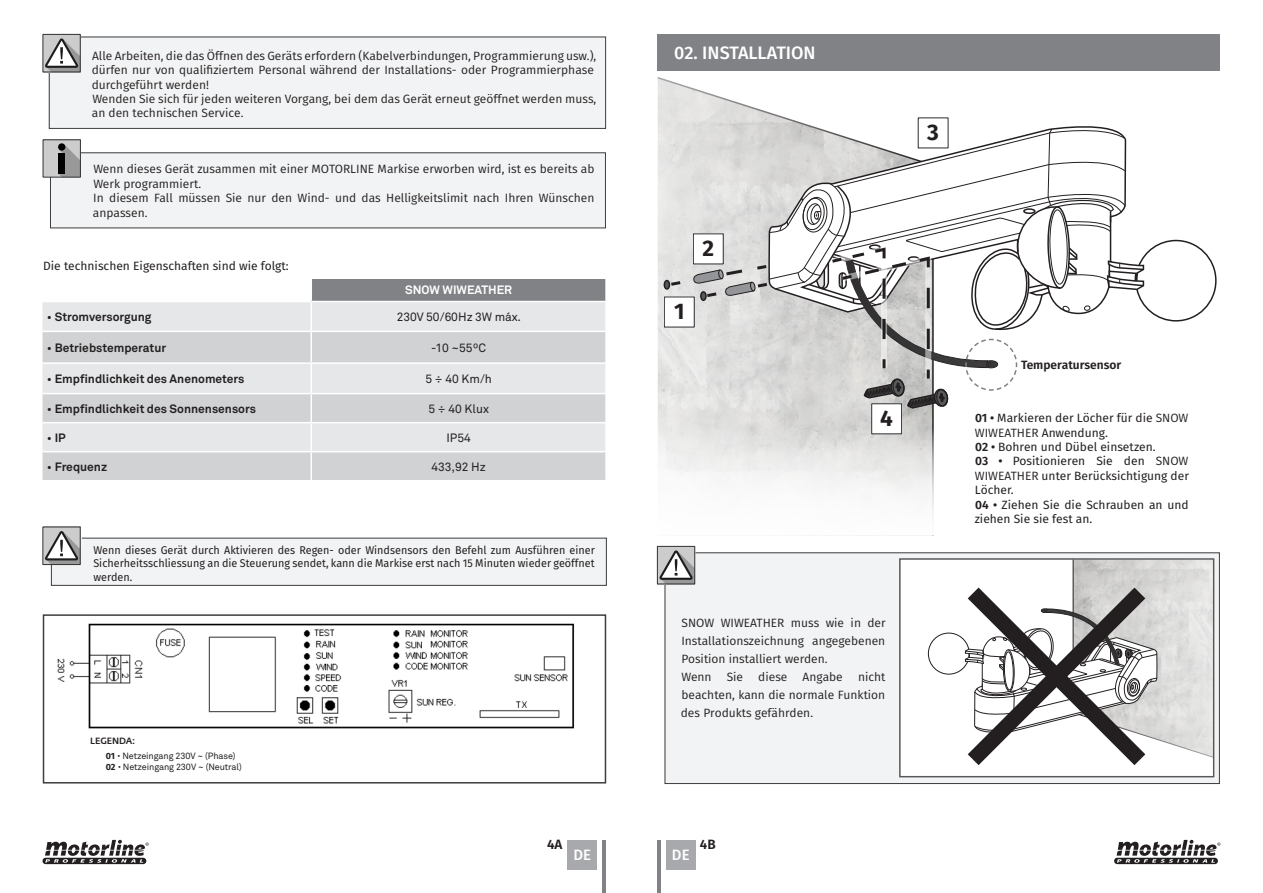
<style>
.page{position:relative;width:1263px;height:893px;background:#fff}
.page>*{position:absolute;margin:0;border:0;box-sizing:border-box;transform-origin:0 0}
.t1{font:700 22.5px "Fira Sans";color:#231f20}
.t2{font:500 18px "Fira Sans";color:#fff}
.t3{font:500 15px "Fira Sans";color:#fff}
.t4{font:600 13.5px "Fira Sans";color:#231f20}
.t5{font:12px/14.4px "Fira Sans";color:#231f20}
.t6{font:12px/14.4px "Fira Sans";color:#231f20}
.t7{font:700 12px "Akkurat Pro";color:#231f20}
.t8{font:12px "Akkurat Pro";color:#231f20}
.t9{font:600 12px "Fira Sans";color:#231f20}
.t10{font:700 12px "Akkurat Pro";color:#fff}
.t11{font:11.25px/13.5px "Fira Sans";color:#231f20;text-align:justify;scale:.96 1}
.Paragraph_Style_2{font:9px "Akkurat Pro";letter-spacing:-.01em;color:#231f20}
.Paragraph_Style_2-2{font:500 9px "Fedra Sans Std";letter-spacing:-.01em;color:#231f20}
.s1{font-weight:400}
.s2{font-family:"Fira Sans";font-weight:700}
.s3{font-family:"Fira Sans"}
.s4{font-weight:600}
.s5{font-style:inherit}
</style>
<div class="page">
<div style="left:666px;top:840px;width:30px;height:29px;background:#a8a9ad"></div>
<div style="left:567px;top:840px;width:30px;height:29px;background:#a8a9ad"></div>
<hr style="left:603px;top:840px;width:3px;height:53px;background:#808285">
<hr style="left:657px;top:840px;width:3px;height:53px;background:#808285">
<div style="left:49px;top:36px;width:557px;height:93px;background:#f2f3f4"></div>
<div style="left:43px;top:34px;width:38px;height:38px;background:#ccc"></div>
<svg style="left:45px;top:38px;width:34px;height:32px"></svg>
<div style="left:43px;top:34px;width:38px;height:38px;border:1px solid #333"></div>
<img style="left:57px;top:623px;width:518px;height:106px">
<div style="left:43px;top:614px;width:563px;height:169px;border:2px solid #3e3e3f"></div>
<div style="left:43px;top:527px;width:37px;height:38px;background:#ccc"></div>
<svg style="left:45px;top:531px;width:562px;height:55px"></svg>
<div style="left:42px;top:527px;width:39px;height:38px;border:1px solid #333"></div>
<div style="left:657px;top:34px;width:563px;height:36px;background:#808285"></div>
<div style="left:664px;top:552px;width:556px;height:232px;background:#f2f3f4"></div>
<div style="left:657px;top:546px;width:38px;height:38px;background:#ccc"></div>
<svg style="left:659px;top:550px;width:34px;height:32px"></svg>
<div style="left:657px;top:546px;width:38px;height:38px;border:1px solid #333"></div>
<svg style="left:902px;top:561px;width:26px;height:213px"></svg>
<svg style="left:928px;top:561px;width:283px;height:213px"></svg>
<div style="left:899px;top:558px;width:315px;height:219px;border:2px solid #57585a"></div>
<svg style="left:657px;top:77px;width:277px;height:349px"></svg>
<svg style="left:658px;top:426px;width:276px;height:110px"></svg>
<svg style="left:767px;top:119px;width:182px;height:6px"></svg>
<div style="left:664px;top:280px;width:6px;height:10px;border:2px solid #231f20;border-radius:50%"></div>
<svg style="left:668px;top:279px;width:16px;height:9px"></svg>
<div style="left:664px;top:297px;width:30px;height:30px;background:#fff"></div>
<div style="left:664px;top:297px;width:30px;height:30px;border:1px solid #292d2f"></div>
<div style="left:872px;top:404px;width:29px;height:30px;background:#fff"></div>
<div style="left:871px;top:403px;width:31px;height:31px;border:1px solid #292d2f"></div>
<svg style="left:692px;top:125px;width:525px;height:285px"></svg>
<svg style="left:1114px;top:840px;width:106px;height:24px"></svg>
<svg style="left:43px;top:840px;width:106px;height:24px"></svg>
<div style="left:43px;top:140px;width:38px;height:37px;background:#ccc"></div>
<svg style="left:50px;top:145px;width:556px;height:84px"></svg>
<div style="left:58px;top:154px;width:7px;height:20px;background:#000"></div>
<div style="left:58px;top:143px;width:7px;height:8px;background:#000;border-radius:50%"></div>
<div style="left:43px;top:139px;width:38px;height:39px;border:1px solid #333"></div>
<div style="left:311px;top:279px;width:295px;height:23px;background:#808285"></div>
<div style="left:43px;top:302px;width:562px;height:29px;background:#e6e7e9"></div>
<svg style="left:43px;top:332px;width:562px;height:148px;background:#d9dadc"></svg>
<hr style="left:310px;top:279px;width:2px;height:22px;background:#fff">
<hr style="left:605px;top:279px;width:2px;height:22px;background:#fff">
<hr style="left:311px;top:301px;width:296px;height:1px;background:#fff">
<hr style="left:310px;top:302px;width:2px;height:29px;background:#fff">
<hr style="left:310px;top:332px;width:2px;height:30px;background:#fff">
<hr style="left:43px;top:362px;width:268px;height:2px;background:#fff">
<hr style="left:311px;top:362px;width:296px;height:2px;background:#fff">
<hr style="left:310px;top:364px;width:2px;height:29px;background:#fff">
<hr style="left:43px;top:393px;width:268px;height:1px;background:#fff">
<hr style="left:311px;top:393px;width:296px;height:1px;background:#fff">
<hr style="left:310px;top:394px;width:2px;height:28px;background:#fff">
<hr style="left:43px;top:422px;width:268px;height:1px;background:#fff">
<hr style="left:311px;top:422px;width:296px;height:1px;background:#fff">
<hr style="left:310px;top:423px;width:2px;height:28px;background:#fff">
<hr style="left:43px;top:451px;width:268px;height:1px;background:#fff">
<hr style="left:311px;top:451px;width:296px;height:1px;background:#fff">
<hr style="left:310px;top:452px;width:2px;height:28px;background:#fff">
<p class="t5" style="left:92px;top:48px;width:506px">Alle Arbeiten, die das Öffnen des Geräts erfordern (Kabelverbindungen, Programmierung usw.), dürfen nur von qualifiziertem Personal während der Installations- oder Programmierphase durchgeführt werden!</p>
<p class="t5" style="left:92px;top:91px;width:506px">Wenden Sie sich für jeden weiteren Vorgang, bei dem das Gerät erneut geöffnet werden muss, an den technischen Service.</p>
<p class="t5" style="left:93px;top:162px;width:502px">Wenn dieses Gerät zusammen mit einer MOTORLINE Markise erworben wird, ist es bereits ab<br>Werk programmiert.</p>
<p class="t5" style="left:93px;top:191px;width:503px">In diesem Fall müssen Sie nur den Wind- und das Helligkeitslimit nach Ihren Wünschen anpassen.</p>
<p class="t6" style="left:43px;top:258px;width:247px">Die technischen Eigenschaften sind wie folgt:</p>
<p class="t10" style="left:405px;top:283px;width:108px">SNOW WIWEATHER</p>
<p class="t7" style="left:47px;top:309px;width:106px"><span class="s1">•</span> Stromversorgung</p>
<p class="t8" style="left:397px;top:310px;width:126px">230V 50/60Hz 3W máx.</p>
<p class="t7" style="left:47px;top:340px;width:121px"><span class="s1">•</span> Betriebstemperatur</p>
<p class="t8" style="left:431px;top:341px;width:56px">-10 ~55ºC</p>
<p class="t7" style="left:47px;top:371px;width:199px"><span class="s1">•</span> Empfindlichkeit des Anenometers</p>
<p class="t8" style="left:425px;top:372px;width:68px">5 ÷ 40 Km/h</p>
<p class="t7" style="left:47px;top:401px;width:211px"><span class="s1">•</span> Empfindlichkeit des Sonnensensors</p>
<p class="t8" style="left:428px;top:402px;width:62px">5 ÷ 40 Klux</p>
<p class="t7" style="left:47px;top:430px;width:21px"><span class="s1">•</span> IP</p>
<p class="t8" style="left:446px;top:431px;width:26px">IP54</p>
<p class="t7" style="left:47px;top:459px;width:62px"><span class="s1">•</span> Frequenz</p>
<p class="t8" style="left:431px;top:460px;width:56px">433,92 Hz</p>
<p class="t11" style="left:93px;top:543px;width:524px">Wenn dieses Gerät durch Aktivieren des Regen- oder Windsensors den Befehl zum Ausführen einer Sicherheitsschliessung an die Steuerung sendet, kann die Markise erst nach 15 Minuten wieder geöffnet werden.</p>
<p class="Paragraph_Style_2-2" style="left:90px;top:735px;width:46px">LEGENDA:</p>
<p class="Paragraph_Style_2" style="left:106px;top:750px;width:131px"><span class="s2">01</span> <span class="s3">•</span> Netzeingang 230V ~ (Phase)</p>
<p class="Paragraph_Style_2" style="left:106px;top:761px;width:138px"><span class="s2">02</span> <span class="s3">•</span> Netzeingang 230V ~ (Neutral)</p>
<p class="t2" style="left:674px;top:38px;width:143px">02. INSTALLATION</p>
<p class="t1" style="left:674px;top:293px;width:12px">1</p>
<p class="t1" style="left:702px;top:229px;width:13px">2</p>
<p class="t1" style="left:880px;top:399px;width:14px">4</p>
<p class="t5" style="left:681px;top:614px;width:206px;line-height:18px;text-align:justify">SNOW WIWEATHER muss wie in der Installationszeichnung angegebenen Position installiert werden.</p>
<p class="t5" style="left:681px;top:670px;width:32px">Wenn</p>
<p class="t5" style="left:727px;top:670px;width:18px">Sie</p>
<p class="t5" style="left:758px;top:670px;width:31px">diese</p>
<p class="t5" style="left:803px;top:670px;width:42px">Angabe</p>
<p class="t5" style="left:681px;top:668px;width:206px;line-height:18px;text-align:justify;text-indent:177px">nicht beachten, kann die normale Funktion des Produkts gefährden.</p>
<p class="t4" style="left:547px;top:833px;width:17px">4A</p>
<p class="t4" style="left:700px;top:833px;width:17px">4B</p>
<p class="t3" style="left:573px;top:842px;width:19px">DE</p>
<p class="t3" style="left:672px;top:842px;width:19px">DE</p>
<p class="t1" style="left:927px;top:114px;width:13px">3</p>
<p class="t9" style="left:1021px;top:355px;width:102px">Temperatursensor</p>
<p class="t6" style="left:975px;top:410px;width:215px"><span class="s4">01 •</span> Markieren der Löcher für die <span class="s5">SNOW<br>WIWEATHER</span> Anwendung.</p>
<p class="t6" style="left:975px;top:439px;width:182px"><span class="s4">02 •</span> Bohren und Dübel einsetzen.</p>
<p class="t6" style="left:975px;top:454px;width:216px;text-align:justify"><span class="s4">03 •</span> Positionieren Sie den <span class="s5">SNOW WIWEATHER</span> unter Berücksichtigung der Löcher.</p>
<p class="t6" style="left:975px;top:497px;width:215px"><span class="s4">04 •</span> Ziehen Sie die Schrauben an und ziehen Sie sie fest an.</p>
</div>
